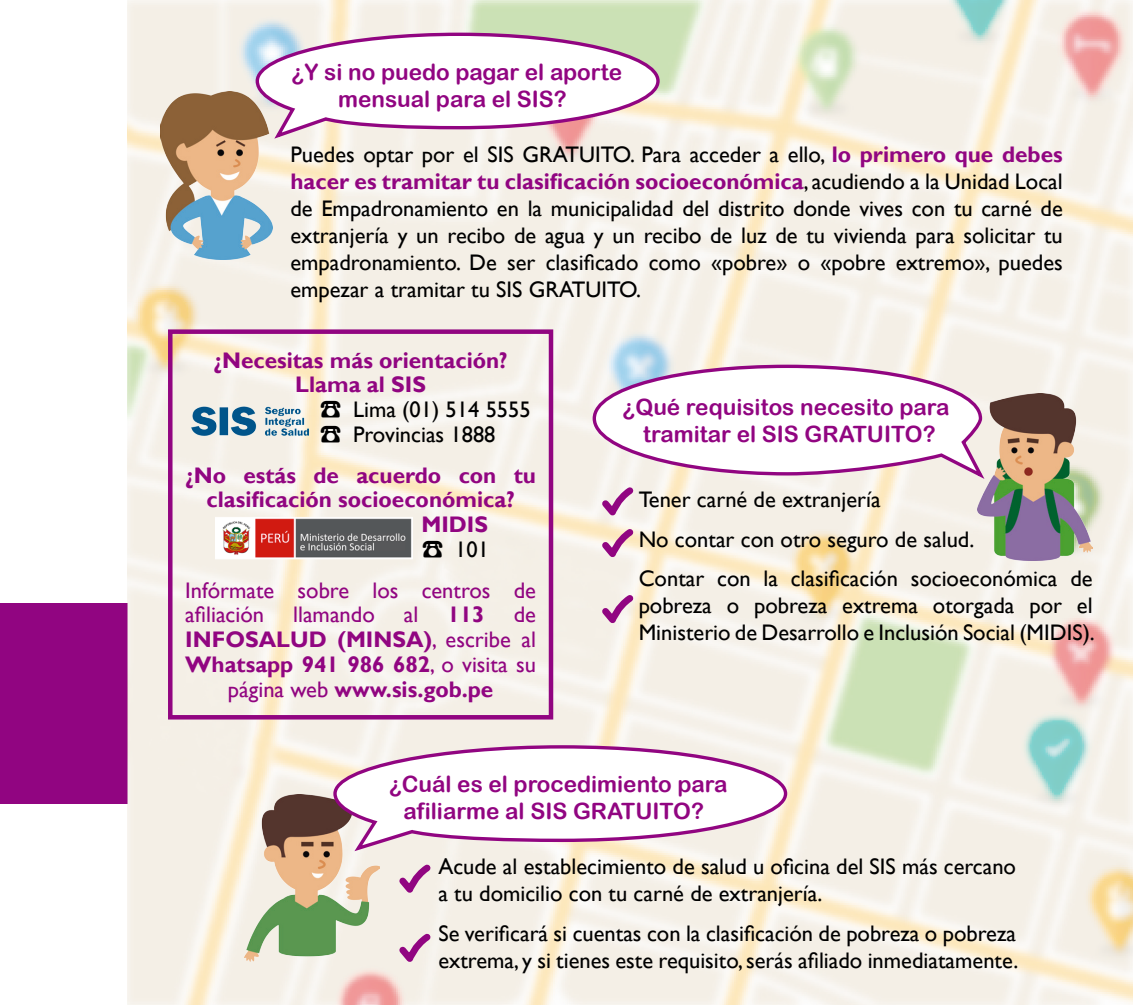
<style>
.page{position:relative;width:1133px;height:1005px;background:#fff}
.page>*{position:absolute;margin:0;border:0;box-sizing:border-box;transform-origin:0 0}
.t1{font:22.5px/27px "Gill Sans";color:#000;text-align:justify}
.t2{font:700 22.5px/24.8px "Gill Sans";color:#910581;text-align:center}
.t3{font:22.5px/27px "Arial Rounded MT Bold";color:#910581;text-align:center}
.t4{font:22.5px/24.8px "Gill Sans";color:#910581}
.s1{font-weight:700;color:#910581}
.s2{font-family:"MS Mincho"}
.s3{font-weight:400}
</style>
<div class="page">
<div style="left:0;top:603px;width:128px;height:201px;background:#910581"></div>
<img style="left:128px;top:0;width:1004px;height:1005px">
<img style="left:160px;top:92px;width:112px;height:167px">
<svg style="left:254px;top:31px;width:407px;height:111px"></svg>
<svg style="left:393px;top:858px;width:43px;height:50px;background:#e6cfd8"></svg>
<svg style="left:393px;top:927px;width:43px;height:50px;background:#e7d0d9"></svg>
<img style="left:244px;top:794px;width:135px;height:167px">
<svg style="left:331px;top:743px;width:457px;height:111px"></svg>
<img style="left:977px;top:393px;width:115px;height:168px">
<svg style="left:596px;top:483px;width:43px;height:89px"></svg>
<svg style="left:596px;top:589px;width:43px;height:49px;background:#e9cfd5"></svg>
<svg style="left:590px;top:363px;width:398px;height:120px"></svg>
<div style="left:168px;top:329px;width:385px;height:390px;border:4px solid #910581"></div>
<img style="left:191px;top:362px;width:117px;height:117px">
<img style="left:215px;top:439px;width:197px;height:197px">
<p class="t3" style="left:291px;top:58px;width:332px">¿Y si no puedo pagar el aporte mensual para el SIS?</p>
<p class="t1" style="left:290px;top:142px;width:773px">Puedes optar por el SIS GRATUITO. Para acceder a ello, <span class="s1">lo primero que debes hacer es tramitar tu clasificación socioeconómica</span>, acudiendo a la Unidad Local de Empadronamiento en la municipalidad del distrito donde vives con tu carné de extranjería y un recibo de agua y un recibo de luz de tu vivienda para solicitar tu empadronamiento. De ser clasificado como «pobre» o «pobre extremo», puedes empezar a tramitar tu SIS GRATUITO.</p>
<p class="t2" style="left:213px;top:348px;width:295px">¿Necesitas más orientación?</p>
<p class="t2" style="left:295px;top:373px;width:132px">Llama al SIS</p>
<p class="t1" style="left:319px;top:396px;width:213px"><span class="s2">☎</span> Lima (01) 514 5555</p>
<p class="t1" style="left:319px;top:421px;width:178px"><span class="s2">☎</span> Provincias 1888</p>
<p class="t2" style="left:185px;top:463px;width:352px">¿No estás de acuerdo con tu clasificación socioeconómica?</p>
<p class="t2" style="left:421px;top:513px;width:68px">MIDIS</p>
<p class="t1" style="left:421px;top:536px;width:69px"><span class="s2">☎</span> 101</p>
<p class="t4" style="left:185px;top:578px;width:352px">Infórmate sobre los centros de afiliación</p>
<p class="t4" style="left:293px;top:603px;width:83px">llamando</p>
<p class="t4" style="left:403px;top:603px;width:16px">al</p>
<p class="t2" style="left:447px;top:603px;width:39px">113</p>
<p class="t4" style="left:513px;top:603px;width:24px">de</p>
<p class="t2" style="left:185px;top:628px;width:352px">INFOSALUD (MINSA)<span class="s3">, escribe al</span></p>
<p class="t2" style="left:185px;top:652px;width:352px">Whatsapp 941 986 682<span class="s3">, o visita su</span></p>
<p class="t2" style="left:228px;top:677px;width:267px"><span class="s3">página web</span> www.sis.gob.pe</p>
<p class="t3" style="left:622px;top:393px;width:328px">¿Qué requisitos necesito para tramitar el SIS GRATUITO?</p>
<p class="t1" style="left:638px;top:486px;width:243px">Tener carné de extranjería</p>
<p class="t1" style="left:638px;top:526px;width:337px">No contar con otro seguro de salud.</p>
<p class="t1" style="left:638px;top:565px;width:457px">Contar con la clasificación socioeconómica de pobreza o pobreza extrema otorgada por el Ministerio de Desarrollo e Inclusión Social (MIDIS).</p>
<p class="t3" style="left:389px;top:770px;width:340px">¿Cuál es el procedimiento para afiliarme al SIS GRATUITO?</p>
<p class="t1" style="left:438px;top:853px;width:579px">Acude al establecimiento de salud u oficina del SIS más cercano a tu domicilio con tu carné de extranjería.</p>
<p class="t1" style="left:438px;top:919px;width:581px">Se verificará si cuentas con la clasificación de pobreza o pobreza extrema, y si tienes este requisito, serás afiliado inmediatamente.</p>
</div>
